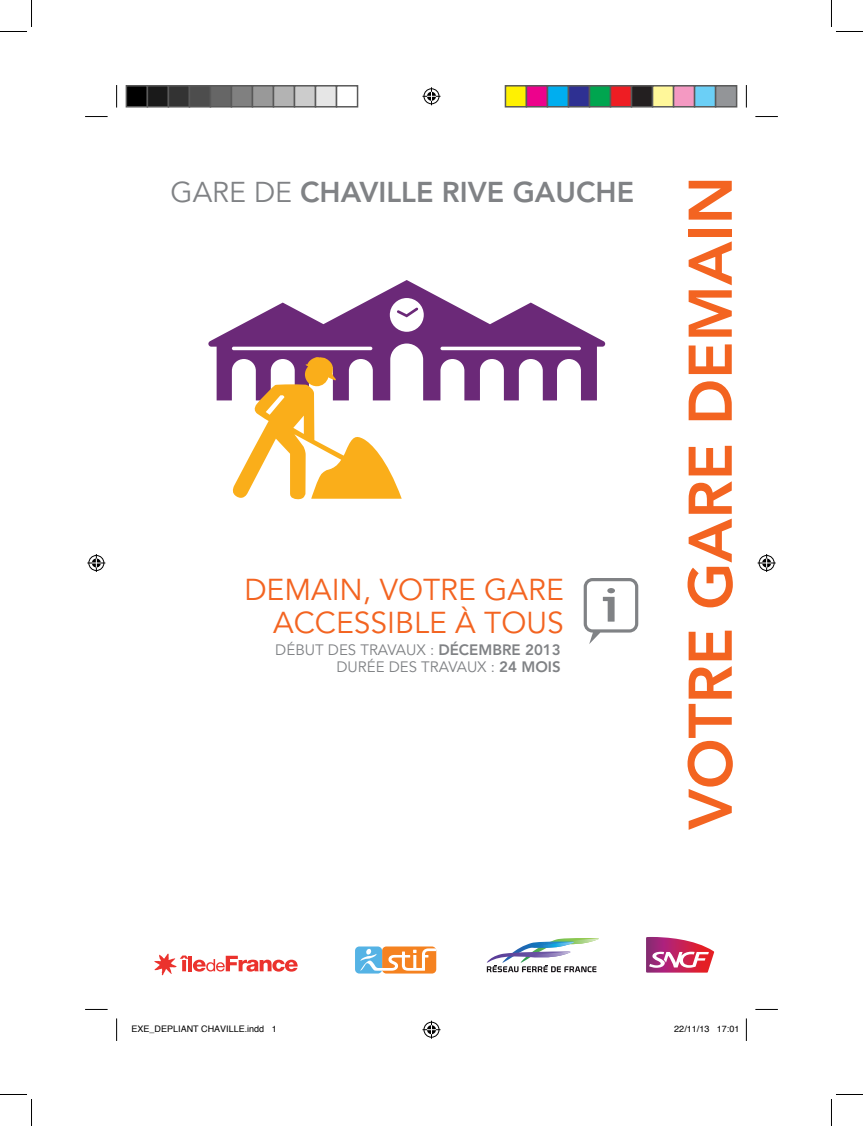
<style>
.page{position:relative;width:863px;height:1126px;background:#fff}
.page>*{position:absolute;margin:0;border:0;box-sizing:border-box;transform-origin:0 0}
.t1{font:800 60.9px "Avenir";color:#f36421}
.t2{font:30px/33px "Avenir";color:#f36421;text-align:right}
.t3{font:800 28.5px "Avenir";color:#808285}
.t4{font:15px/16.5px "Avenir";color:#808285;text-align:right}
.t5{font:9px "Helvetica";color:#000}
.s1{font-weight:400}
.s2{font-weight:800}
</style>
<div class="page">
<svg style="left:583px;top:578px;width:55px;height:66px"></svg>
<svg style="left:646px;top:937px;width:68px;height:36px"></svg>
<svg style="left:154px;top:953px;width:144px;height:23px"></svg>
<svg style="left:486px;top:938px;width:113px;height:34px"></svg>
<div style="left:382px;top:946px;width:54px;height:28px;background:#f58220;border-radius:4px"></div>
<div style="left:355px;top:946px;width:27px;height:28px;background:#55b3e5;border-radius:4px"></div>
<svg style="left:360px;top:948px;width:76px;height:23px"></svg>
<svg style="left:208px;top:280px;width:397px;height:120px"></svg>
<svg style="left:231px;top:356px;width:170px;height:143px"></svg>
<svg style="left:85px;top:116px;width:23px;height:1px"></svg>
<svg style="left:755px;top:116px;width:22px;height:1px"></svg>
<svg style="left:85px;top:1009px;width:23px;height:1px"></svg>
<svg style="left:755px;top:1009px;width:22px;height:1px"></svg>
<svg style="left:116px;top:85px;width:1px;height:23px"></svg>
<svg style="left:116px;top:1018px;width:1px;height:23px"></svg>
<svg style="left:746px;top:85px;width:1px;height:23px"></svg>
<svg style="left:746px;top:1018px;width:1px;height:23px"></svg>
<svg style="left:0;top:0;width:32px;height:32px"></svg>
<svg style="left:0;top:1094px;width:32px;height:32px"></svg>
<svg style="left:831px;top:0;width:31px;height:32px"></svg>
<svg style="left:831px;top:1094px;width:31px;height:32px"></svg>
<svg style="left:422px;top:87px;width:18px;height:18px"></svg>
<svg style="left:422px;top:1021px;width:18px;height:18px"></svg>
<svg style="left:87px;top:554px;width:18px;height:18px"></svg>
<svg style="left:757px;top:554px;width:18px;height:18px"></svg>
<div style="left:126px;top:86px;width:21px;height:21px;background:#000"></div>
<div style="left:126px;top:85px;width:22px;height:23px;border:2px solid #595959"></div>
<div style="left:147px;top:86px;width:21px;height:21px;background:#1a1a1a"></div>
<div style="left:147px;top:85px;width:22px;height:23px;border:2px solid #595959"></div>
<div style="left:168px;top:86px;width:21px;height:21px;background:#333"></div>
<div style="left:168px;top:85px;width:22px;height:23px;border:2px solid #595959"></div>
<div style="left:189px;top:86px;width:21px;height:21px;background:#4d4d4d"></div>
<div style="left:189px;top:85px;width:22px;height:23px;border:2px solid #595959"></div>
<div style="left:210px;top:86px;width:21px;height:21px;background:#666"></div>
<div style="left:210px;top:85px;width:22px;height:23px;border:2px solid #595959"></div>
<div style="left:231px;top:86px;width:21px;height:21px;background:#808080"></div>
<div style="left:231px;top:85px;width:22px;height:23px;border:2px solid #595959"></div>
<div style="left:252px;top:86px;width:21px;height:21px;background:#999"></div>
<div style="left:252px;top:85px;width:22px;height:23px;border:2px solid #595959"></div>
<div style="left:273px;top:86px;width:21px;height:21px;background:#b3b3b3"></div>
<div style="left:273px;top:85px;width:22px;height:23px;border:2px solid #595959"></div>
<div style="left:294px;top:86px;width:21px;height:21px;background:#ccc"></div>
<div style="left:294px;top:85px;width:22px;height:23px;border:2px solid #595959"></div>
<div style="left:315px;top:86px;width:21px;height:21px;background:#e6e6e6"></div>
<div style="left:315px;top:85px;width:22px;height:23px;border:2px solid #595959"></div>
<div style="left:336px;top:85px;width:22px;height:23px;border:2px solid #595959"></div>
<div style="left:505px;top:86px;width:21px;height:21px;background:#fff101"></div>
<div style="left:504px;top:85px;width:23px;height:23px;border:2px solid #595959"></div>
<div style="left:526px;top:86px;width:21px;height:21px;background:#ed028c"></div>
<div style="left:525px;top:85px;width:23px;height:23px;border:2px solid #595959"></div>
<div style="left:547px;top:86px;width:21px;height:21px;background:#00aeef"></div>
<div style="left:546px;top:85px;width:23px;height:23px;border:2px solid #595959"></div>
<div style="left:568px;top:86px;width:21px;height:21px;background:#2e3092"></div>
<div style="left:567px;top:85px;width:23px;height:23px;border:2px solid #595959"></div>
<div style="left:589px;top:86px;width:21px;height:21px;background:#00a54f"></div>
<div style="left:588px;top:85px;width:23px;height:23px;border:2px solid #595959"></div>
<div style="left:610px;top:86px;width:21px;height:21px;background:#ee1d23"></div>
<div style="left:609px;top:85px;width:23px;height:23px;border:2px solid #595959"></div>
<div style="left:631px;top:86px;width:21px;height:21px;background:#231f20"></div>
<div style="left:630px;top:85px;width:23px;height:23px;border:2px solid #595959"></div>
<div style="left:652px;top:86px;width:21px;height:21px;background:#fff79a"></div>
<div style="left:651px;top:85px;width:23px;height:23px;border:2px solid #595959"></div>
<div style="left:673px;top:86px;width:21px;height:21px;background:#f499c2"></div>
<div style="left:672px;top:85px;width:23px;height:23px;border:2px solid #595959"></div>
<div style="left:694px;top:86px;width:21px;height:21px;background:#6bcff6"></div>
<div style="left:693px;top:85px;width:23px;height:23px;border:2px solid #595959"></div>
<div style="left:715px;top:86px;width:21px;height:21px;background:#939598"></div>
<div style="left:714px;top:85px;width:23px;height:23px;border:2px solid #595959"></div>
<h3 class="t3" style="left:170px;top:175px;width:304px"><span class="s1">GARE DE</span> CHAVILLE RIVE</h3>
<h3 class="t3" style="left:512px;top:175px;width:83px">GAUCHE</h3>
<h2 class="t2" style="left:244px;top:574px;width:321px">DEMAIN, VOTRE GARE<br>ACCESSIBLE À TOUS</h2>
<p class="t4" style="left:275px;top:642px;width:287px">DÉBUT DES TRAVAUX : <span class="s2">DÉCEMBRE 2013<br></span>DU RÉE DES TRAVAUX : <span class="s2">24 MOIS</span></p>
<h1 class="t1" style="left:674px;top:830px;width:655px;rotate:-90deg">VOTRE GARE DEMAIN</h1>
<p class="t5" style="left:132px;top:1022px;width:147px">EXE_DEPLIANT CHAVILLE.indd 1</p>
<p class="t5" style="left:674px;top:1022px;width:67px">22/11/13 17:01</p>
</div>
